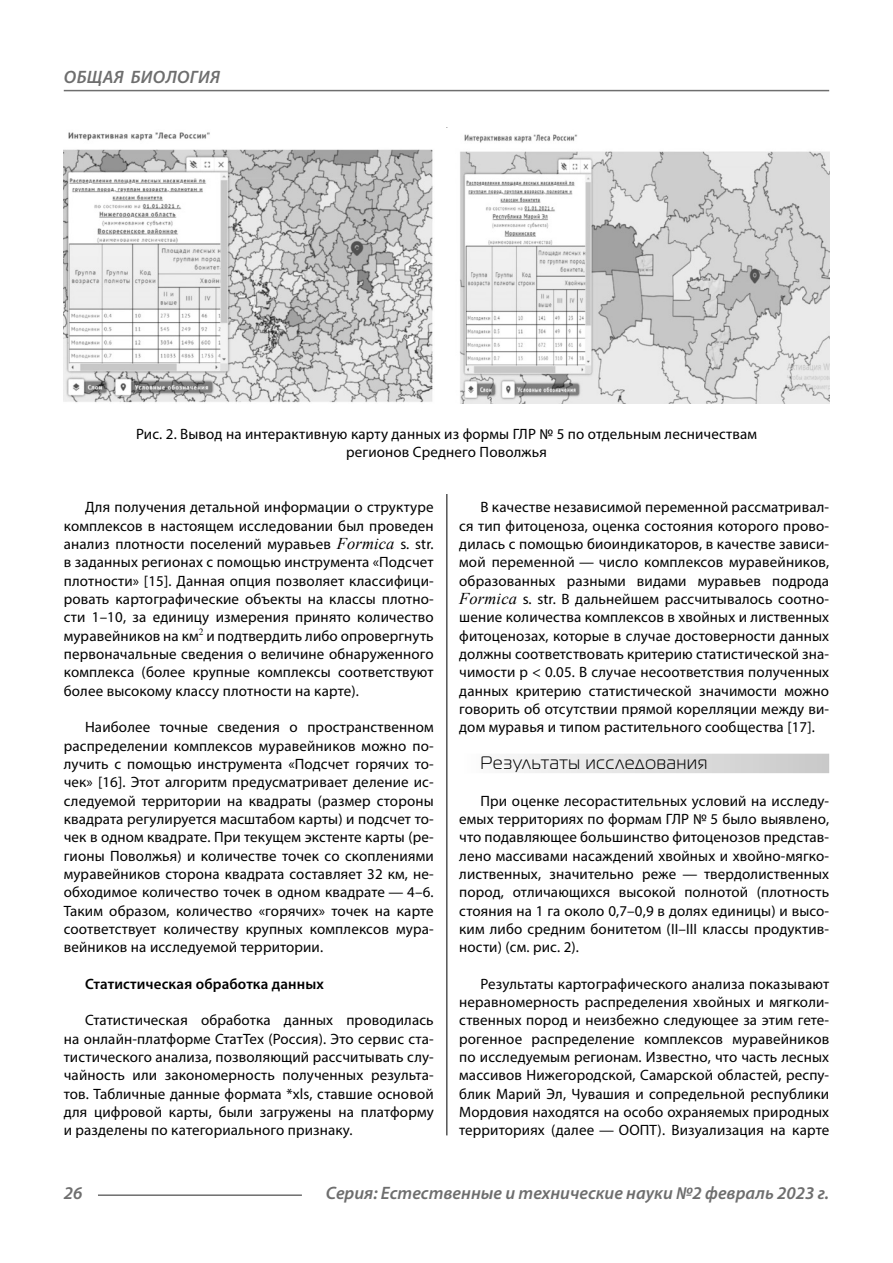
<style>
.page{position:relative;width:893px;height:1263px;background:#fff}
.page>*{position:absolute;margin:0;border:0;box-sizing:border-box;transform-origin:0 0}
.t1{font:italic 600 18px "Myriad Pro";color:#6e6e6e}
.Subheader{font:18px "Magistral C";letter-spacing:.05em;color:#000}
.t2{font:italic 600 18px "Myriad Pro";letter-spacing:.02em;color:#6e6e6e}
.Normal{font:15px/18.3px "Myriad Pro";letter-spacing:.01em;color:#000;text-align:justify}
.podpis{font:15px/18.3px "Myriad Pro";letter-spacing:.01em;color:#000;text-align:center}
.Subsubheader{font:600 15px "Myriad Pro";letter-spacing:.01em;color:#000}
.s1{font-family:"Times New Roman";font-style:italic;font-size:16.5px}
</style>
<div class="page">
<hr style="left:446px;top:128px;width:1px;height:1007px;background:#000">
<div style="left:459px;top:754px;width:370px;height:19px;background:linear-gradient(to right,#fdfdfd,#c8c8c8)"></div>
<img style="left:64px;top:129px;width:765px;height:275px">
<hr style="left:98px;top:1194px;width:204px;height:2px;background:#6e6e6e">
<hr style="left:64px;top:90px;width:765px;height:1px;background:#6e6e6e">
<p class="t2" style="left:64px;top:66px;width:157px">ОБЩАЯ БИОЛОГИЯ</p>
<p class="podpis" style="left:136px;top:425px;width:622px">Рис. 2. Вывод на интерактивную карту данных из формы ГЛР № 5 по отдельным лесничествам регионов Среднего Поволжья</p>
<p class="Normal" style="left:64px;top:498px;width:371px;text-indent:21px">Для получения детальной информации о структуре комплексов в настоящем исследовании был проведен анализ плотности поселений муравьев <span class="s1">Formica</span> s. str. в заданных регионах с помощью инструмента «Подсчет плотности» [15]. Данная опция позволяет классифици&shy;ровать картографические объекты на классы плотно&shy;сти 1–10, за единицу измерения принято количество муравейников на км<sup>2</sup> и подтвердить либо опровергнуть первоначальные сведения о величине обнаруженного комплекса (более крупные комплексы соответствуют более высокому классу плотности на карте).</p>
<p class="Normal" style="left:64px;top:718px;width:371px;text-indent:21px">Наиболее точные сведения о пространственном распределении комплексов муравейников можно по&shy;лучить с помощью инструмента «Подсчет горячих то&shy;чек» [16]. Этот алгоритм предусматривает деление ис&shy;следуемой территории на квадраты (размер стороны квадрата регулируется масштабом карты) и подсчет то&shy;чек в одном квадрате. При текущем экстенте карты (ре&shy;гионы Поволжья) и количестве точек со скоплениями муравейников сторона квадрата составляет 32 км, не&shy;обходимое количество точек в одном квадрате — 4–6.<br>Таким образом, количество «горячих» точек на карте соответствует количеству крупных комплексов мура&shy;вейников на исследуемой территории.</p>
<p class="Subsubheader" style="left:85px;top:974px;width:240px">Статистическая обработка данных</p>
<p class="Normal" style="left:64px;top:1011px;width:371px;text-indent:21px">Статистическая обработка данных проводилась на онлайн-платформе СтатТех (Россия). Это сервис ста&shy;тистического анализа, позволяющий рассчитывать слу&shy;чайность или закономерность полученных результа&shy;тов. Табличные данные формата *xls, ставшие основой для цифровой карты, были загружены на платформу и разделены по категориального признаку.</p>
<p class="Normal" style="left:459px;top:498px;width:371px;text-indent:21px">В качестве независимой переменной рассматривал&shy;ся тип фитоценоза, оценка состояния которого прово&shy;дилась с помощью биоиндикаторов, в качестве зависи&shy;мой переменной — число комплексов муравейников, образованных разными видами муравьев подрода <span class="s1">Formica</span> s. str. В дальнейшем рассчитывалось соотно&shy;шение количества комплексов в хвойных и лиственных фитоценозах, которые в случае достоверности данных должны соответствовать критерию статистической зна&shy;чимости p &lt; 0.05. В случае несоответствия полученных данных критерию статистической значимости можно говорить об отсутствии прямой корелляции между ви&shy;дом муравья и типом растительного сообщества [17].</p>
<p class="Subheader" style="left:480px;top:753px;width:228px">Результаты исследования</p>
<p class="Normal" style="left:459px;top:791px;width:371px;text-indent:21px">При оценке лесорастительных условий на исследу&shy;емых территориях по формам ГЛР № 5 было выявлено, что подавляющее большинство фитоценозов представ&shy;лено массивами насаждений хвойных и хвойно-мягко&shy;лиственных, значительно реже — твердолиственных пород, отличающихся высокой полнотой (плотность стояния на 1 га около 0,7–0,9 в долях единицы) и высо&shy;ким либо средним бонитетом (II–III классы продуктив&shy;ности) (см. рис. 2).</p>
<p class="Normal" style="left:459px;top:974px;width:371px;text-indent:21px">Результаты картографического анализа показывают неравномерность распределения хвойных и мягколи&shy;ственных пород и неизбежно следующее за этим гете&shy;рогенное распределение комплексов муравейников по исследуемым регионам. Известно, что часть лесных массивов Нижегородской, Самарской областей, респу&shy;блик Марий Эл, Чувашия и сопредельной республики Мордовия находятся на особо охраняемых природных территориях (далее — ООПТ). Визуализация на карте</p>
<p class="t1" style="left:64px;top:1182px;width:20px">26</p>
<p class="t1" style="left:326px;top:1182px;width:505px">Серия: Естественные и технические науки №2 февраль 2023 г.</p>
</div>
